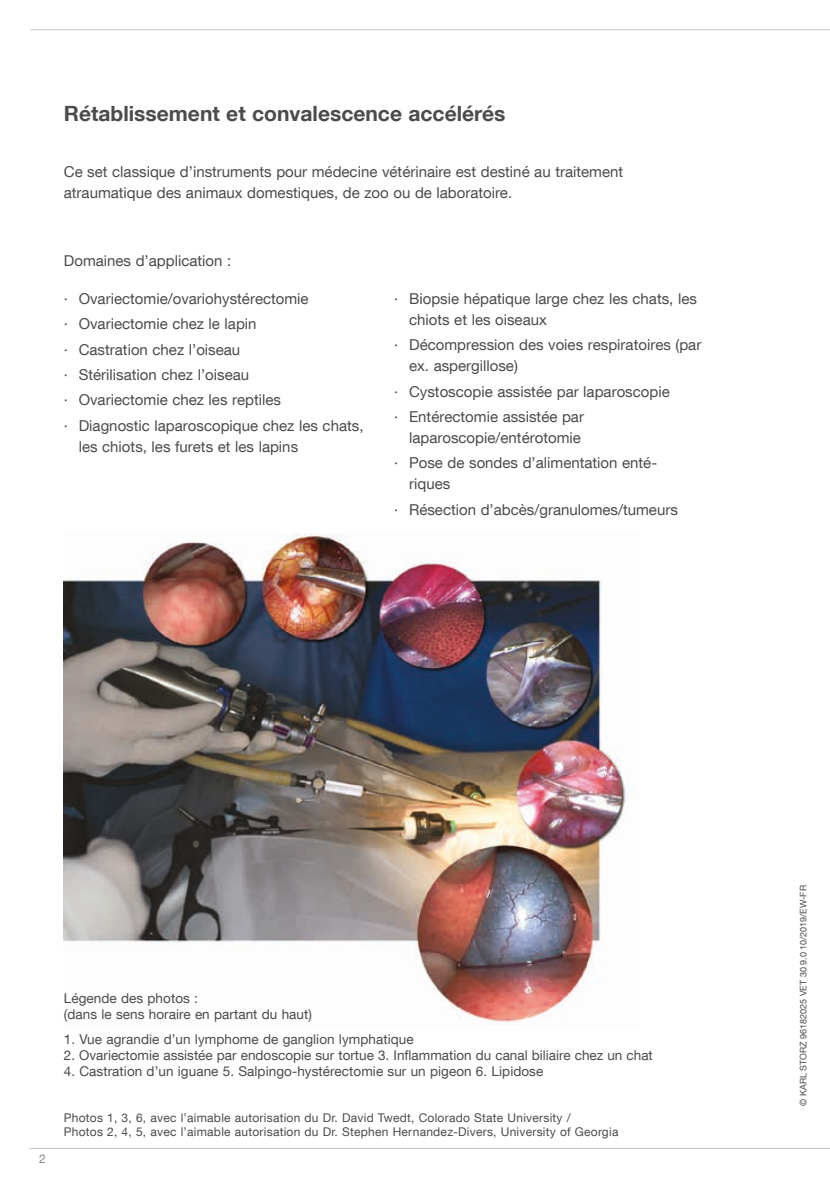
<style>
.page{position:relative;width:830px;height:1191px;background:#fff}
.page>*{position:absolute;margin:0;border:0;box-sizing:border-box;transform-origin:0 0}
.t1{font:700 21px "KS Helvetica Neue";color:#4b4b4a}
.t2{font:15px/25.2px "KS Helvetica Neue";color:#4b4b4a}
.t3{font:13.5px/16.2px "KS Helvetica Neue";letter-spacing:.005em;color:#4b4b4a}
.t4{font:12px/13.2px "KS Helvetica Neue";letter-spacing:.02em;color:#4b4b4a}
.t5{font:12px "KS Helvetica Neue";color:#878787}
.t6{font:9px "KS Helvetica Neue";color:#4b4b4a}
</style>
<div class="page">
<hr style="left:30px;top:29px;width:799px;height:1px;background:#c7c7c6">
<hr style="left:30px;top:1148px;width:799px;height:1px;background:#c7c7c6">
<img style="left:64px;top:533px;width:564px;height:489px">
<h1 class="t1" style="left:64px;top:101px;width:443px">Rétablissement et convalescence accélérés</h1>
<p class="t2" style="left:64px;top:160px;width:560px;line-height:21px">Ce set classique d’instruments pour médecine vétérinaire est destiné au traitement atraumatique des animaux domestiques, de zoo ou de laboratoire.</p>
<p class="t2" style="left:64px;top:248px;width:169px">Domaines d’application :</p>
<p class="t2" style="left:64px;top:286px;width:301px">· Ovariectomie/ovariohystérectomie<br>· Ovariectomie chez le lapin<br>· Castration chez l’oiseau<br>· Stérilisation chez l’oiseau<br>· Ovariectomie chez les reptiles<br>· Diagnostic laparoscopique chez les chats,</p>
<p class="t2" style="left:79px;top:433px;width:221px">les chiots, les furets et les lapins</p>
<p class="t2" style="left:409px;top:288px;width:289px;line-height:21px;text-indent:-15px">· Biopsie hépatique large chez les chats, les chiots et les oiseaux</p>
<p class="t2" style="left:409px;top:334px;width:293px;line-height:21px;text-indent:-15px">· Décompression des voies respiratoires (par ex. aspergillose)</p>
<p class="t2" style="left:394px;top:378px;width:277px">· Cystoscopie assistée par laparoscopie · Entérectomie assistée par</p>
<p class="t2" style="left:394px;top:425px;width:264px;text-indent:15px">laparoscopie/entérotomie<br>· Pose de sondes d’alimentation enté-</p>
<p class="t2" style="left:394px;top:471px;width:285px;text-indent:15px">riques<br>· Résection d’abcès/granulomes/tumeurs</p>
<p class="t5" style="left:39px;top:1151px;width:8px">2</p>
<p class="t3" style="left:64px;top:989px;width:249px">Légende des photos :<br>(dans le sens horaire en partant du haut)</p>
<p class="t3" style="left:64px;top:1030px;width:351px">1. Vue agrandie d’un lymphome de ganglion lymphatique</p>
<p class="t3" style="left:64px;top:1046px;width:590px">2. Ovariectomie assistée par endoscopie sur tortue 3. Inflammation du canal biliaire chez un chat</p>
<p class="t3" style="left:64px;top:1063px;width:481px">4. Castration d’un iguane 5. Salpingo-hystérectomie sur un pigeon 6. Lipidose</p>
<p class="t4" style="left:64px;top:1111px;width:556px">Photos 1, 3, 6, avec l’aimable autorisation du Dr. David Twedt, Colorado State University /<br>Photos 2, 4, 5, avec l’aimable autorisation du Dr. Stephen Hernandez-Divers, University of Georgia</p>
<p class="t6" style="left:797px;top:1106px;width:222px;rotate:-90deg">© KARL STORZ 96182025 VET 30 9.0 10/2019/EW-FR</p>
</div>
